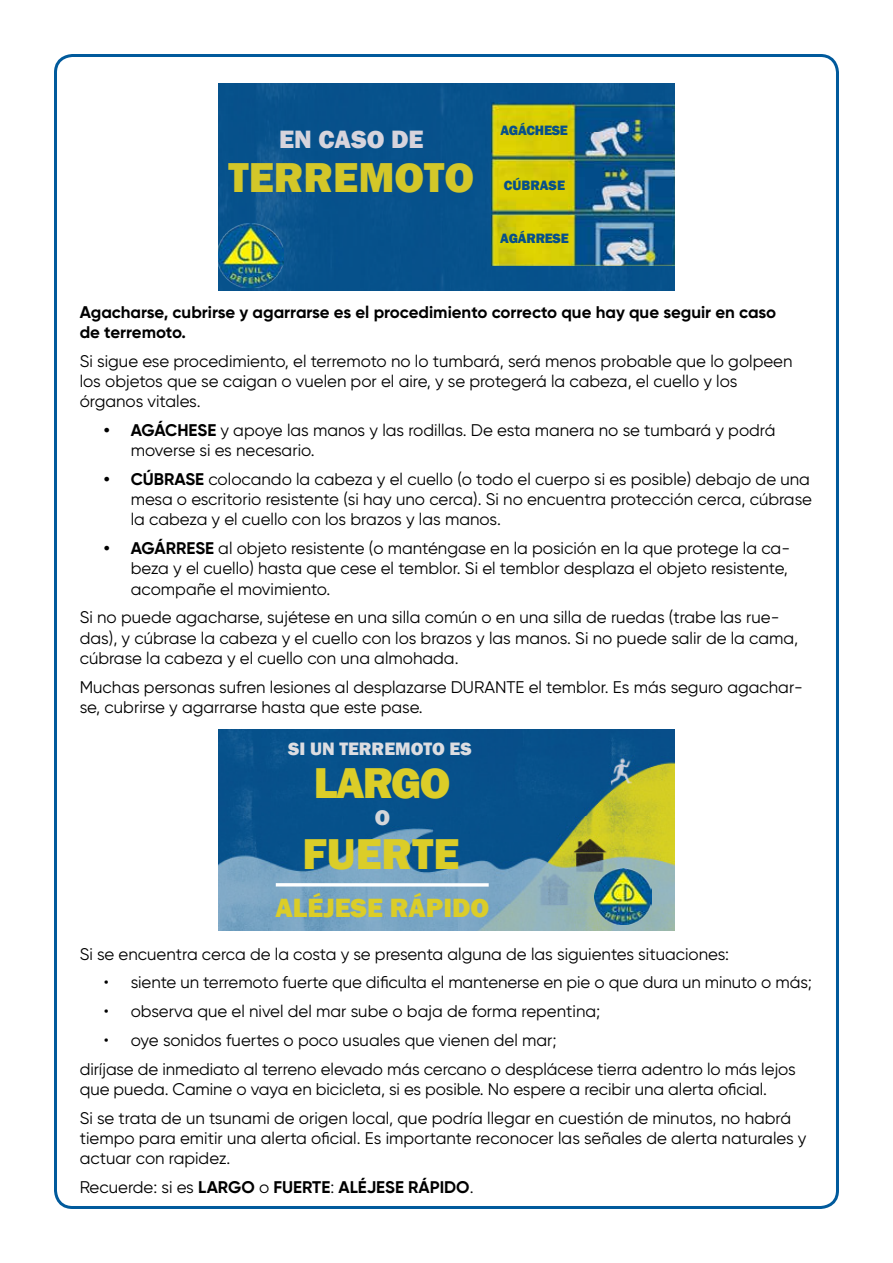
<style>
.page{position:relative;width:893px;height:1263px;background:#fff}
.page>*{position:absolute;margin:0;border:0;box-sizing:border-box;transform-origin:0 0}
.t1{font:800 44.4px "Franklin Gothic";color:#dbcd28}
.t2{font:800 43.05px "Franklin Gothic";color:#d3c729}
.t3{font:800 27.15px "Franklin Gothic";color:#dbcd28}
.t4{font:800 25.8px "Franklin Gothic";color:#d7d4dc}
.t5{font:800 22.2px "Franklin Gothic";color:#d5d6d9}
.t6{font:800 18.45px "Franklin Gothic";color:#dddde1}
.t7{font:16.8px/20.2px "Gilroy";color:#000}
.t8{font:700 16.8px/20.2px "Gilroy";color:#000}
.t9{font:800 13.95px "Franklin Gothic";letter-spacing:-.02em;color:#07508a}
.t10{font:800 13.95px "Franklin Gothic";color:#07508a}
.s1{font-weight:700}
.s2{font-weight:400}
</style>
<div class="page">
<div style="left:219px;top:84px;width:455px;height:206px;background:#07528c"></div>
<img style="left:491px;top:103px;width:183px;height:163px">
<img style="left:219px;top:223px;width:65px;height:64px">
<img style="left:219px;top:729px;width:455px;height:202px">
<img style="left:594px;top:868px;width:57px;height:57px">
<svg style="left:276px;top:883px;width:213px;height:4px"></svg>
<h3 class="t4" style="left:279px;top:123px;width:146px">EN CASO DE</h3>
<h2 class="t2" style="left:229px;top:149px;width:247px">TERREMOTO</h2>
<p class="t9" style="left:500px;top:122px;width:69px">AGÁCHESE</p>
<p class="t10" style="left:504px;top:176px;width:63px">CÚBRASE</p>
<p class="t9" style="left:500px;top:230px;width:70px">AGÁRRESE</p>
<p class="t8" style="left:80px;top:301px;width:698px">Agacharse, cubrirse y agarrarse es el procedimiento correcto que hay que seguir en caso de terremoto.</p>
<p class="t7" style="left:80px;top:350px;width:714px">Si sigue ese procedimiento, el terremoto no lo tumbará, será menos probable que lo golpeen los objetos que se caigan o vuelen por el aire, y se protegerá la cabeza, el cuello y los órganos vitales.</p>
<p class="t7" style="left:131px;top:420px;width:646px;text-indent:-27px"><span class="s1">• AGÁCHESE</span> y apoye las manos y las rodillas. De esta manera no se tumbará y podrá moverse si es necesario.</p>
<p class="t7" style="left:131px;top:469px;width:683px;text-align:justify;text-indent:-27px"><span class="s1">• CÚBRASE</span> colocando la cabeza y el cuello (o todo el cuerpo si es posible) debajo de una mesa o escritorio resistente (si hay uno cerca). Si no encuentra protección cerca, cúbrase la cabeza y el cuello con los brazos y las manos.</p>
<p class="t7" style="left:131px;top:538px;width:661px;text-indent:-27px"><span class="s1">• AGÁRRESE</span> al objeto resistente (o manténgase en la posición en la que protege la ca&shy;beza y el cuello) hasta que cese el temblor. Si el temblor desplaza el objeto resistente, acompañe el movimiento.</p>
<p class="t7" style="left:80px;top:607px;width:720px">Si no puede agacharse, sujétese en una silla común o en una silla de ruedas (trabe las rue&shy;das), y cúbrase la cabeza y el cuello con los brazos y las manos. Si no puede salir de la cama, cúbrase la cabeza y el cuello con una almohada.</p>
<p class="t7" style="left:80px;top:676px;width:724px">Muchas personas sufren lesiones al desplazarse DURANTE el temblor. Es más seguro agachar&shy;se, cubrirse y agarrarse hasta que este pase.</p>
<p class="t6" style="left:288px;top:736px;width:185px">SI UN TERREMOTO ES</p>
<h1 class="t1" style="left:314px;top:755px;width:138px">LARGO</h1>
<h3 class="t5" style="left:375px;top:804px;width:17px">O</h3>
<h1 class="t1" style="left:303px;top:825px;width:158px">FUERTE</h1>
<h3 class="t3" style="left:276px;top:891px;width:215px">ALÉJESE RÁPIDO</h3>
<p class="t7" style="left:80px;top:943px;width:651px">Si se encuentra cerca de la costa y se presenta alguna de las siguientes situaciones:</p>
<p class="t7" style="left:104px;top:972px;width:710px">• siente un terremoto fuerte que dificulta el mantenerse en pie o que dura un minuto o más;</p>
<p class="t7" style="left:104px;top:1001px;width:498px">• observa que el nivel del mar sube o baja de forma repentina;</p>
<p class="t7" style="left:80px;top:1025px;width:718px;line-height:28.8px;text-indent:24px">• oye sonidos fuertes o poco usuales que vienen del mar;<br>diríjase de inmediato al terreno elevado más cercano o desplácese tierra adentro lo más lejos</p>
<p class="t7" style="left:80px;top:1074px;width:713px;line-height:28.8px">que pueda. Camine o vaya en bicicleta, si es posible. No espere a recibir una alerta oficial.<br>Si se trata de un tsunami de origen local, que podría llegar en cuestión de minutos, no habrá</p>
<p class="t7" style="left:80px;top:1128px;width:728px">tiempo para emitir una alerta oficial. Es importante reconocer las señales de alerta naturales y actuar con rapidez.</p>
<p class="t8" style="left:80px;top:1177px;width:395px"><span class="s2">Recuerde: si es</span> LARGO <span class="s2">o</span> FUERTE<span class="s2">:</span> ALÉJESE RÁPIDO<span class="s2">.</span></p>
</div>
